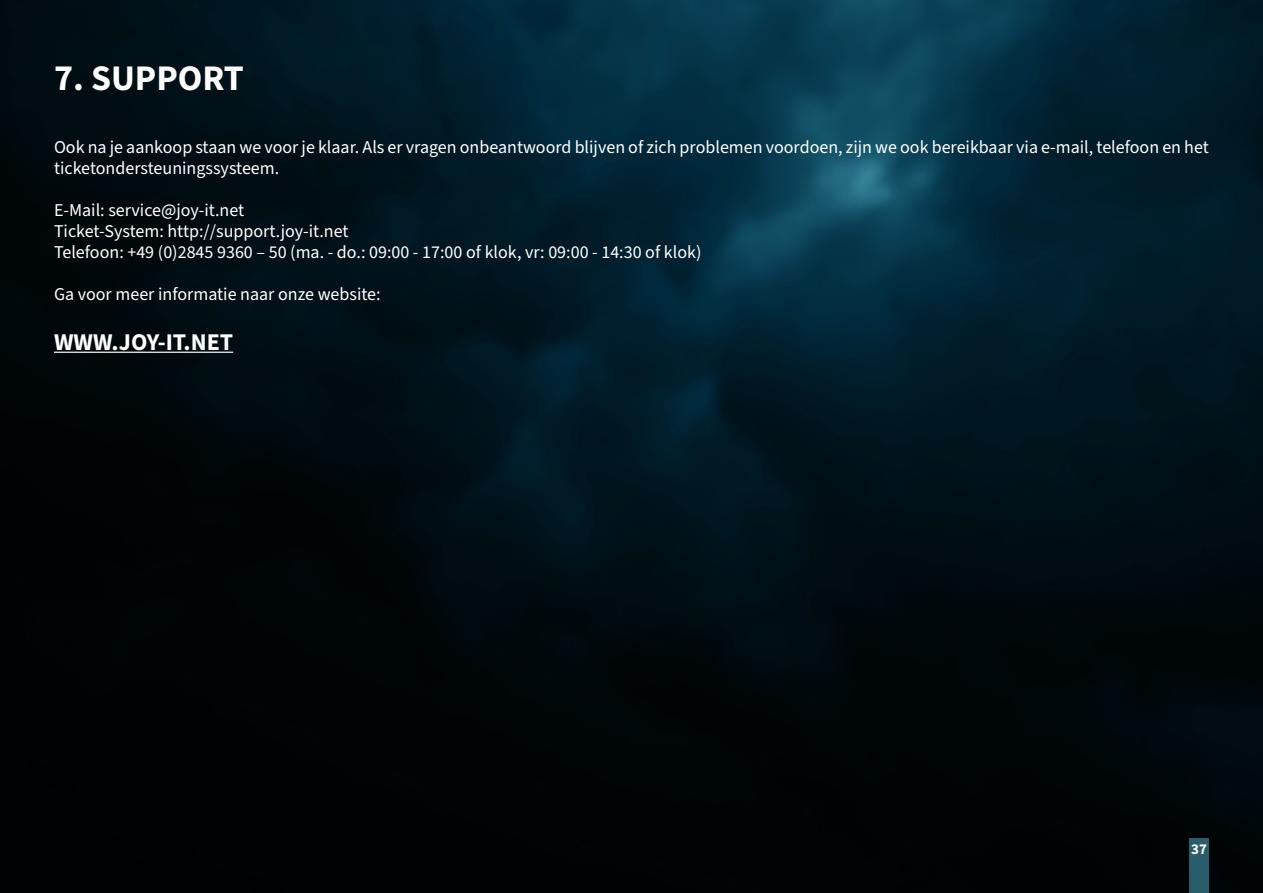
<style>
.page{position:relative;width:1263px;height:893px;background:#fff}
.page>*{position:absolute;margin:0;border:0;box-sizing:border-box;transform-origin:0 0}
.Default{font:700 36px "Source Sans 3";color:#fff}
.Default-2{font:700 24px "Source Sans 3";color:#fff}
.Default-3{font:18px/21px "Source Sans 3";color:#fff}
.t1{font:700 15px "Source Sans 3";color:#fff}
</style>
<div class="page">
<img style="left:0;top:0;width:1263px;height:893px">
<hr style="left:54px;top:352px;width:179px;height:1px;background:#fff">
<div style="left:1189px;top:839px;width:20px;height:54px;background:#2a5d6c"></div>
<p class="Default" style="left:54px;top:54px;width:191px">7. SUPPORT</p>
<p class="Default-3" style="left:54px;top:137px;width:1156px">Ook na je aankoop staan we voor je klaar. Als er vragen onbeantwoord blijven of zich problemen voordoen, zijn we ook bereikbaar via e-mail, telefoon en het ticketondersteuningssysteem.</p>
<p class="Default-3" style="left:54px;top:200px;width:192px">E-Mail: service@joy-it.net</p>
<p class="Default-3" style="left:54px;top:221px;width:296px">Ticket-System: http://support.joy-it.net</p>
<p class="Default-3" style="left:54px;top:242px;width:649px">Telefoon: +49 (0)2845 9360 – 50 (ma. - do.: 09:00 - 17:00 of klok, vr: 09:00 - 14:30 of klok)</p>
<p class="Default-3" style="left:54px;top:284px;width:328px">Ga voor meer informatie naar onze website:</p>
<p class="Default-2" style="left:54px;top:327px;width:181px">WWW.JOY-IT.NET</p>
<p class="t1" style="left:1191px;top:839px;width:17px">37</p>
</div>
